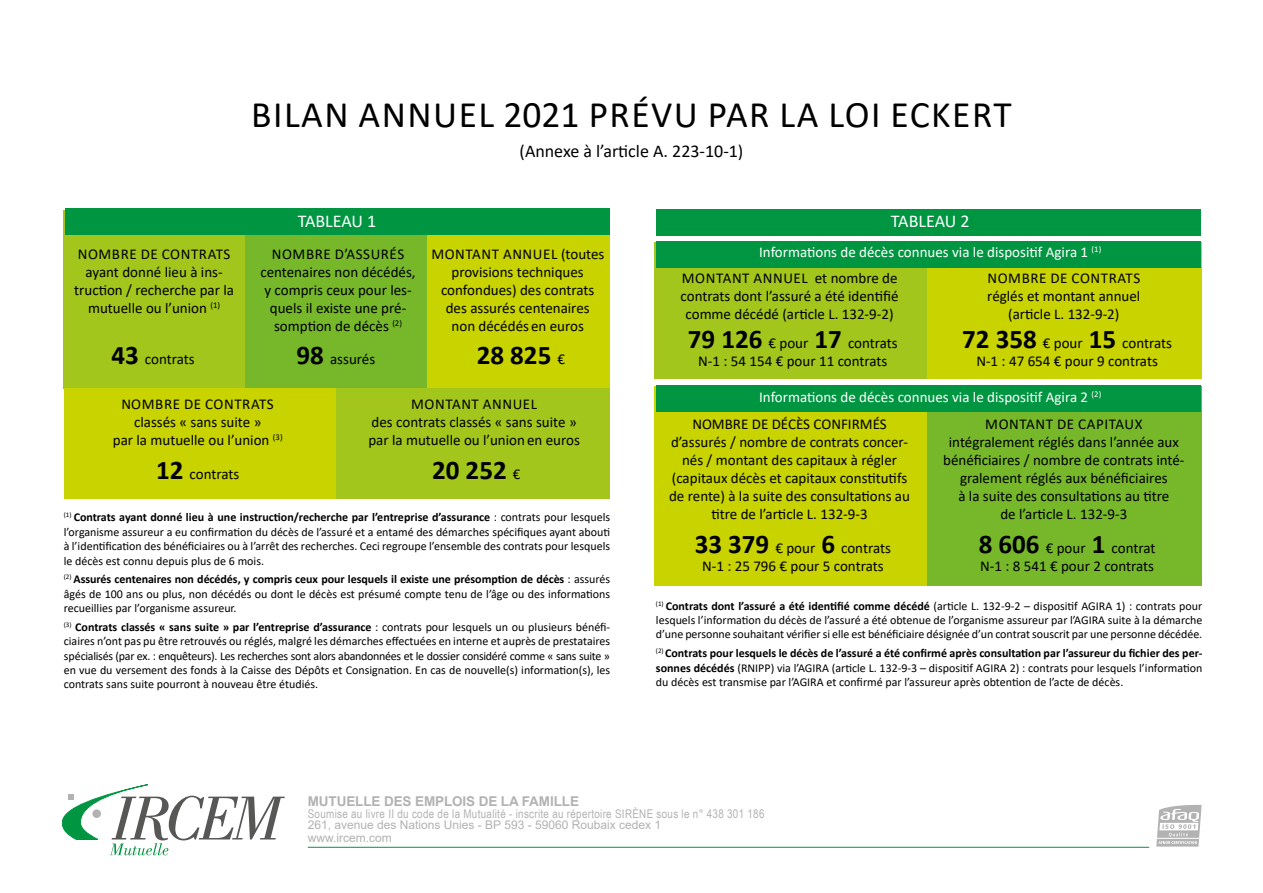
<style>
.page{position:relative;width:1263px;height:893px;background:#fff}
.page>*{position:absolute;margin:0;border:0;box-sizing:border-box;transform-origin:0 0}
.t1{font:37.5px "Calibri";letter-spacing:.04em;color:#000}
.t2{font:700 27px "Calibri";color:#000}
.t3{font:18px "Calibri";color:#000}
.t4{font:18px "Calibri";letter-spacing:-.005em;color:#fff}
.t5{font:15px/18px "Calibri";color:#000;text-align:center}
.t6{font:15px "Calibri";color:#fff}
.t7{font:700 13.5px "Arial";letter-spacing:-.01em;color:#b3b2b2}
.t8{font:12px/14.4px "Calibri";color:#000;text-align:justify}
.t9{font:12px "Arial Narrow";letter-spacing:.025em;color:#b3b2b2}
.t10{font:12px/12.8px "Arial";color:#b3b2b2}
.s1{font-weight:700;font-size:27px}
.s2{font-weight:400;font-size:15px}
.s3{font-weight:700}
</style>
<div class="page">
<div style="left:64px;top:210px;width:182px;height:178px;background:#a2c61c"></div>
<div style="left:655px;top:243px;width:274px;height:136px;background:#a2c61c"></div>
<div style="left:655px;top:386px;width:274px;height:200px;background:#c8d300"></div>
<div style="left:927px;top:243px;width:274px;height:136px;background:#c8d300"></div>
<div style="left:927px;top:386px;width:274px;height:200px;background:#76b82a"></div>
<div style="left:246px;top:210px;width:182px;height:178px;background:#76b82a"></div>
<div style="left:428px;top:210px;width:182px;height:178px;background:#c8d300"></div>
<div style="left:65px;top:208px;width:544px;height:26px;background:#009641"></div>
<div style="left:656px;top:241px;width:544px;height:26px;background:#009641"></div>
<div style="left:656px;top:385px;width:544px;height:26px;background:#009641"></div>
<div style="left:656px;top:210px;width:544px;height:26px;background:#009641"></div>
<div style="left:64px;top:388px;width:273px;height:110px;background:#c8d300"></div>
<div style="left:336px;top:388px;width:273px;height:110px;background:#a2c61c"></div>
<svg style="left:62px;top:784px;width:223px;height:71px"></svg>
<svg style="left:1156px;top:805px;width:46px;height:42px"></svg>
<hr style="left:1157px;top:838px;width:42px;height:1px;background:#fff">
<hr style="left:308px;top:847px;width:841px;height:1px;background:#009540">
<h1 class="t1" style="left:251px;top:88px;width:762px">BILAN ANNUEL 2021 PRÉVU PAR LA LOI ECKERT</h1>
<h3 class="t3" style="left:519px;top:138px;width:225px">(Annexe à l’article A. 223-10-1)</h3>
<p class="t5" style="left:74px;top:245px;width:161px">NOMBRE DE CONTRATS ayant donné lieu à ins&shy;truction / recherche par la mutuelle ou l’union <sup>(1)</sup></p>
<p class="t5" style="left:111px;top:350px;width:85px"><span class="s1">43</span> contrats</p>
<h3 class="t4" style="left:298px;top:209px;width:80px">TABLEAU 1</h3>
<h3 class="t4" style="left:891px;top:209px;width:80px">TABLEAU 2</h3>
<p class="t6" style="left:759px;top:242px;width:344px">Informations de décès connues via le dispositif Agira 1 <sup>(1)</sup></p>
<p class="t5" style="left:260px;top:245px;width:157px">NOMBRE D’ASSURÉS centenaires non décédés, y compris ceux pour les&shy;quels il existe une pré&shy;somption de décès <sup>(2)</sup></p>
<p class="t5" style="left:431px;top:245px;width:175px">MONTANT ANNUEL (toutes provisions techniques confondues) des contrats des assurés centenaires<br>non décédés en euros</p>
<p class="t5" style="left:681px;top:268px;width:219px">MONTANT ANNUEL et nombre de contrats dont l’assuré a été identifié comme décédé (article L. 132-9-2)</p>
<p class="t5" style="left:987px;top:268px;width:155px">NOMBRE DE CONTRATS réglés et montant annuel (article L. 132-9-2)</p>
<p class="t5" style="left:688px;top:334px;width:211px"><span class="s1">79 126</span> € pour <span class="s1">17</span> contrats<br>N-1 : 54 154 € pour 11 contrats</p>
<p class="t5" style="left:962px;top:334px;width:211px"><span class="s1">72 358</span> € pour <span class="s1">15</span> contrats<br>N-1 : 47 654 € pour 9 contrats</p>
<p class="t5" style="left:297px;top:350px;width:80px"><span class="s1">98</span> assurés</p>
<h2 class="t2" style="left:477px;top:336px;width:90px">28 825 <span class="s2">€</span></h2>
<p class="t5" style="left:113px;top:395px;width:171px">NOMBRE DE CONTRATS classés « sans suite »<br>par la mutuelle ou l’union <sup>(3)</sup></p>
<p class="t5" style="left:368px;top:395px;width:213px">MONTANT ANNUEL<br>des contrats classés « sans suite » par la mutuelle ou l’union en euros</p>
<p class="t5" style="left:156px;top:464px;width:85px"><span class="s1">12</span> contrats</p>
<h2 class="t2" style="left:432px;top:451px;width:90px">20 252 <span class="s2">€</span></h2>
<p class="t8" style="left:64px;top:510px;width:548px"><sup>(1)</sup> <span class="s3">Contrats ayant donné lieu à une instruction/recherche par l’entreprise d’assurance</span> : contrats pour lesquels l’organisme assureur a eu confirmation du décès de l’assuré et a entamé des démarches spécifiques ayant abouti à l’identification des bénéficiaires ou à l’arrêt des recherches. Ceci regroupe l’ensemble des contrats pour lesquels le décès est connu depuis plus de 6 mois.</p>
<p class="t8" style="left:64px;top:572px;width:548px"><sup>(2)</sup> <span class="s3">Assurés centenaires non décédés, y compris ceux pour lesquels il existe une présomption de décès</span> : assurés âgés de 100 ans ou plus, non décédés ou dont le décès est présumé compte tenu de l’âge ou des informations recueillies par l’organisme assureur.</p>
<p class="t8" style="left:64px;top:619px;width:548px"><sup>(3)</sup> <span class="s3">Contrats classés « sans suite » par l’entreprise d’assurance</span> : contrats pour lesquels un ou plusieurs bénéfi&shy;ciaires n’ont pas pu être retrouvés ou réglés, malgré les démarches effectuées en interne et auprès de prestataires spécialisés (par ex. : enquêteurs). Les recherches sont alors abandonnées et le dossier considéré comme « sans suite » en vue du versement des fonds à la Caisse des Dépôts et Consignation. En cas de nouvelle(s) information(s), les contrats sans suite pourront à nouveau être étudiés.</p>
<p class="t6" style="left:759px;top:386px;width:344px">Informations de décès connues via le dispositif Agira 2 <sup>(2)</sup></p>
<p class="t5" style="left:669px;top:415px;width:242px">NOMBRE DE DÉCÈS CONFIRMÉS d’assurés / nombre de contrats concer&shy;nés / montant des capitaux à régler (capitaux décès et capitaux constitutifs de rente) à la suite des consultations au titre de l’article L. 132-9-3</p>
<p class="t5" style="left:695px;top:539px;width:198px"><span class="s1">33 379</span> € pour <span class="s1">6</span> contrats<br>N-1 : 25 796 € pour 5 contrats</p>
<p class="t5" style="left:943px;top:415px;width:243px">MONTANT DE CAPITAUX intégralement réglés dans l’année aux bénéficiaires / nombre de contrats inté&shy;gralement réglés aux bénéficiaires<br>à la suite des consultations au titre<br>de l’article L. 132-9-3</p>
<p class="t5" style="left:979px;top:539px;width:178px;text-align:left"><span class="s1">8 606</span> € pour <span class="s1">1</span> contrat<br>N-1 : 8 541 € pour 2 contrats</p>
<p class="t8" style="left:656px;top:598px;width:548px"><sup>(1)</sup> <span class="s3">Contrats dont l’assuré a été identifié comme décédé</span> (article L. 132-9-2 – dispositif AGIRA 1) : contrats pour lesquels l’information du décès de l’assuré a été obtenue de l’organisme assureur par l’AGIRA suite à la démarche d’une personne souhaitant vérifier si elle est bénéficiaire désignée d’un contrat souscrit par une personne décédée.</p>
<p class="t8" style="left:656px;top:646px;width:548px"><sup>(2)</sup> <span class="s3">Contrats pour lesquels le décès de l’assuré a été confirmé après consultation par l’assureur du fichier des per&shy;sonnes décédés</span> (RNIPP) via l’AGIRA (article L. 132-9-3 – dispositif AGIRA 2) : contrats pour lesquels l’information du décès est transmise par l’AGIRA et confirmé par l’assureur après obtention de l’acte de décès.</p>
<p class="t7" style="left:308px;top:791px;width:273px">MUTUELLE DES EMPLOIS DE LA FAMILLE</p>
<p class="t9" style="left:308px;top:805px;width:458px">Soumise au livre II du code de la Mutualité - inscrite au répertoire SIRÈNE sous le n° 438 301 186</p>
<p class="t10" style="left:308px;top:819px;width:355px">261, avenue des Nations Unies - BP 593 - 59060 Roubaix cedex 1 www.ircem.com</p>
</div>
